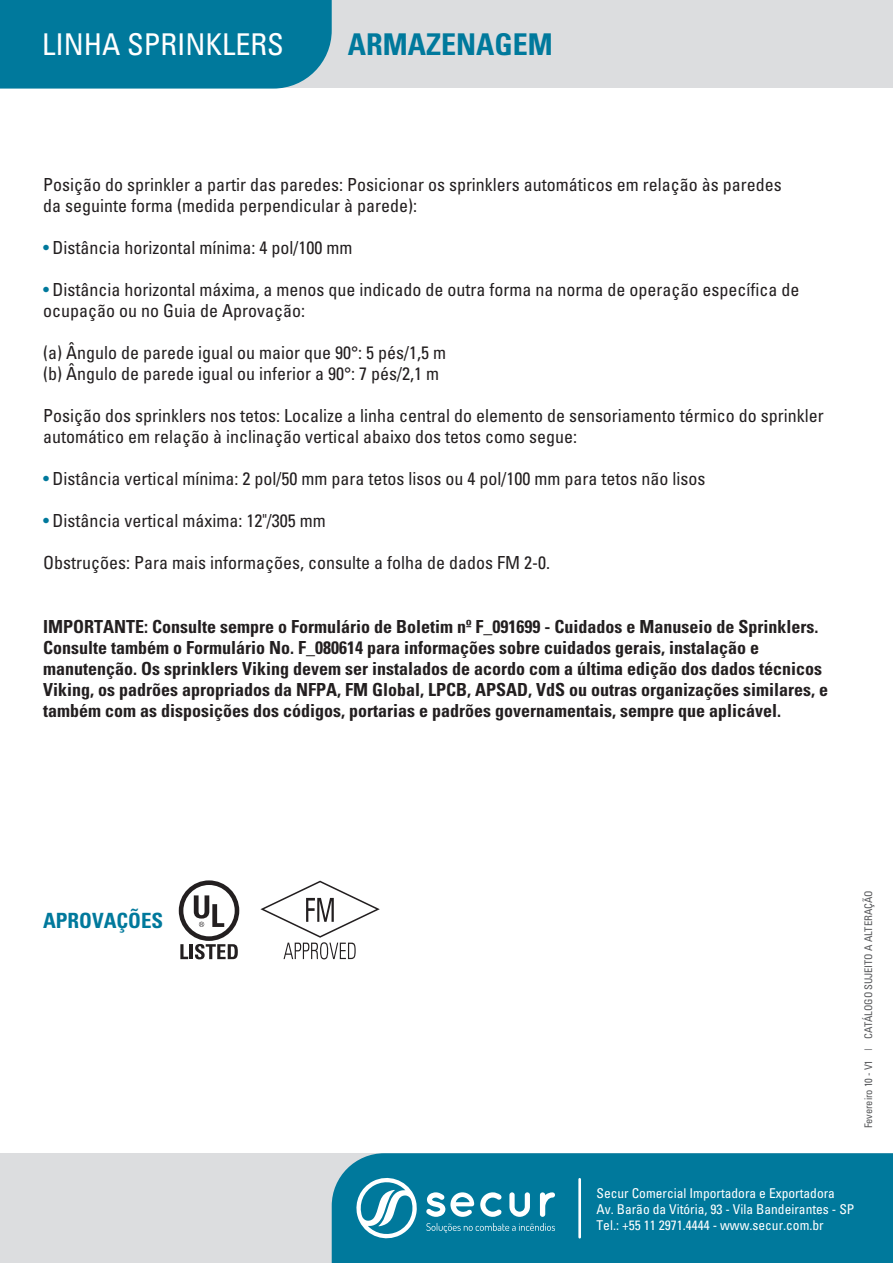
<style>
.page{position:relative;width:893px;height:1263px;background:#fff}
.page>*{position:absolute;margin:0;border:0;box-sizing:border-box;transform-origin:0 0}
.t1{font:condensed 30px "Univers";color:#fff}
.t2{font:700 condensed 30px "Univers";color:#00799c}
.t3{font:700 condensed 21px "Univers";color:#00799c}
.t4{font:condensed 18px/21px "Univers";color:#231f20}
.t5{font:700 condensed 18px/21px "Univers";color:#231f20}
.t6{font:condensed 13.5px/16.2px "Univers";color:#fff}
.t7{font:condensed 10.5px "Univers";letter-spacing:-.01em;color:#57585a}
.s1{color:#00799c}
</style>
<div class="page">
<div style="left:0;top:0;width:893px;height:88px;background:#dcdddf"></div>
<div style="left:0;top:0;width:332px;height:89px;background:#00799c"></div>
<div style="left:0;top:1153px;width:893px;height:110px;background:#dcdddf"></div>
<div style="left:332px;top:1153px;width:561px;height:110px;background:#00799c"></div>
<svg style="left:354px;top:1174px;width:63px;height:68px"></svg>
<svg style="left:426px;top:1192px;width:129px;height:25px"></svg>
<svg style="left:426px;top:1223px;width:129px;height:10px"></svg>
<hr style="left:578px;top:1179px;width:3px;height:58px;background:#fff">
<svg style="left:179px;top:880px;width:60px;height:79px"></svg>
<svg style="left:260px;top:881px;width:120px;height:78px"></svg>
<h1 class="t1" style="left:42px;top:26px;width:243px">LINHA SPRINKLERS</h1>
<h1 class="t2" style="left:348px;top:26px;width:206px">ARMAZENAGEM</h1>
<p class="t4" style="left:43px;top:174px;width:740px">Posição do sprinkler a partir das paredes: Posicionar os sprinklers automáticos em relação às paredes da seguinte forma (medida perpendicular à parede):</p>
<p class="t4" style="left:43px;top:237px;width:311px"><span class="s1">•</span> Distância horizontal mínima: 4 pol/100 mm</p>
<p class="t4" style="left:43px;top:279px;width:758px"><span class="s1">•</span> Distância horizontal máxima, a menos que indicado de outra forma na norma de operação específica de ocupação ou no Guia de Aprovação:</p>
<p class="t4" style="left:43px;top:342px;width:405px">(a) Ângulo de parede igual ou maior que 90°: 5 pés/1,5 m (b) Ângulo de parede igual ou inferior a 90°: 7 pés/2,1 m</p>
<p class="t4" style="left:43px;top:405px;width:782px">Posição dos sprinklers nos tetos: Localize a linha central do elemento de sensoriamento térmico do sprinkler automático em relação à inclinação vertical abaixo dos tetos como segue:</p>
<p class="t4" style="left:43px;top:468px;width:664px"><span class="s1">•</span> Distância vertical mínima: 2 pol/50 mm para tetos lisos ou 4 pol/100 mm para tetos não lisos</p>
<p class="t4" style="left:43px;top:510px;width:284px"><span class="s1">•</span> Distância vertical máxima: 12"/305 mm</p>
<p class="t4" style="left:43px;top:552px;width:508px">Obstruções: Para mais informações, consulte a folha de dados FM 2-0.</p>
<p class="t5" style="left:43px;top:615px;width:786px">IMPORTANTE: Consulte sempre o Formulário de Boletim nº F_091699 - Cuidados e Manuseio de Sprinklers.<br>Consulte também o Formulário No. F_080614 para informações sobre cuidados gerais, instalação e manutenção. Os sprinklers Viking devem ser instalados de acordo com a última edição dos dados técnicos Viking, os padrões apropriados da NFPA, FM Global, LPCB, APSAD, VdS ou outras organizações similares, e também com as disposições dos códigos, portarias e padrões governamentais, sempre que aplicável.</p>
<p class="t3" style="left:43px;top:907px;width:122px">APROVAÇÕES</p>
<p class="t7" style="left:862px;top:1128px;width:239px;rotate:-90deg">Fevereiro 10 - V1 | CATÁLOGO SUJEITO A ALTERAÇÃO</p>
<p class="t6" style="left:596px;top:1184px;width:259px">Secur Comercial Importadora e Exportadora<br>Av. Barão da Vitória, 93 - Vila Bandeirantes - SP<br>Tel.: +55 11 2971.4444 - www.secur.com.br</p>
</div>
